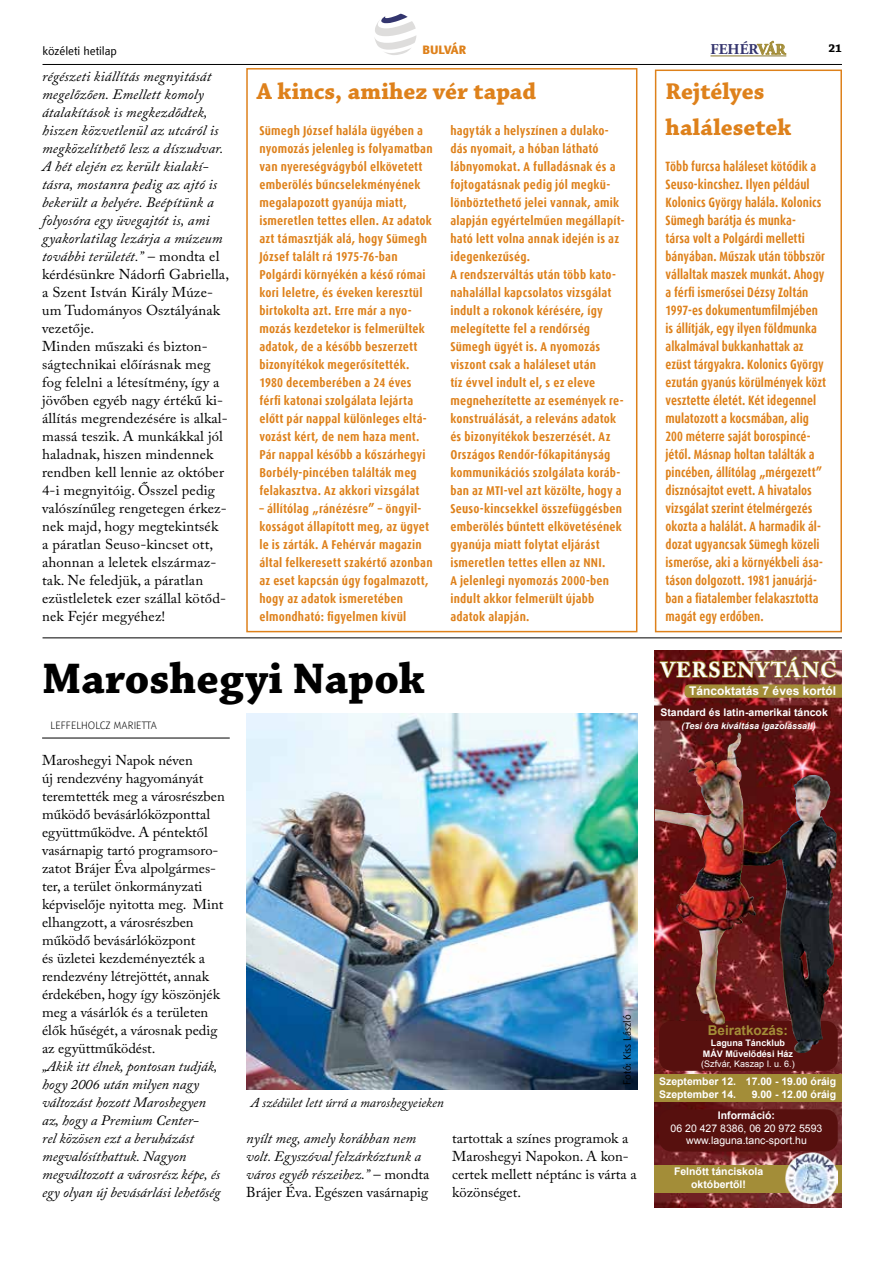
<style>
.page{position:relative;width:893px;height:1263px;background:#fff}
.page>*{position:absolute;margin:0;border:0;box-sizing:border-box;transform-origin:0 0}
.t1{font:700 45px "Chaparral Pro";color:#000}
.t2{font:700 24px/36px "Chaparral Pro";color:#de811b}
.t3{font:700 21px "Adobe Caslon Pro";letter-spacing:.065em;color:#fff}
.t4{font:700 15px "Adobe Garamond Pro";color:#34346e}
.t5{font:14.25px/18px "Adobe Caslon Pro";letter-spacing:.005em;color:#000}
.t6{font:italic 14.25px/18px "Adobe Caslon Pro";color:#000}
.t7{font:700 13.5px/18px "Dax CE Condensed";letter-spacing:.005em;color:#de811b;scale:.94 1}
.t8{font:italic 13.5px "Adobe Caslon Pro";color:#000}
.t9{font:700 13.5px "Arial";color:#a38d38}
.t10{font:700 12.75px/18px "Dax CE Condensed";letter-spacing:.015em;color:#de811b}
.t11{font:700 12px "Arial";color:#fff}
.t12{font:12px "Textra LT";color:#000}
.t13{font:800 12px "Textra LT";color:#de811b}
.t14{font:700 12px "Chaparral Pro";color:#000}
.t15{font:700 10.5px/12.6px "Arial";color:#fff}
.t16{font:10.5px/12.6px "Arial";color:#fff;text-align:center}
.t17{font:300 10.5px "Textra LT";color:#000}
.t18{font:10.5px "Textra LT";color:#000}
.t19{font:italic 700 9px "Arial";color:#fff}
.t20{font:700 9px/10.8px "Arial";color:#fff;text-align:center}
.t21{font:9px "Arial";color:#fff}
.s1{font-style:italic}
.s2{color:#a38d38}
.s3{font-style:normal}
</style>
<div class="page">
<hr style="left:43px;top:64px;width:799px;height:1px;background:#000">
<svg style="left:757px;top:41px;width:29px;height:14px"></svg>
<hr style="left:710px;top:56px;width:76px;height:1px;background:#87762c">
<svg style="left:374px;top:14px;width:42px;height:41px"></svg>
<div style="left:655px;top:70px;width:187px;height:562px;border:2px solid #de811b"></div>
<div style="left:246px;top:68px;width:391px;height:564px;border:2px solid #de811b"></div>
<hr style="left:42px;top:738px;width:188px;height:1px;background:#000">
<img style="left:655px;top:720px;width:187px;height:488px">
<div style="left:655px;top:1165px;width:187px;height:27px;background:#a38d38"></div>
<div style="left:655px;top:1074px;width:187px;height:27px;background:#a38d38"></div>
<img style="left:655px;top:651px;width:187px;height:69px">
<div style="left:659px;top:1021px;width:179px;height:50px;background:#57100e;border-radius:13px"></div>
<img style="left:786px;top:1152px;width:51px;height:52px">
<img style="left:655px;top:734px;width:83px;height:266px">
<div style="left:659px;top:1109px;width:179px;height:42px;background:#57100e;border-radius:13px"></div>
<hr style="left:43px;top:637px;width:799px;height:1px;background:#000">
<img style="left:247px;top:714px;width:391px;height:375px">
<p class="t12" style="left:43px;top:43px;width:76px">közéleti hetilap</p>
<p class="t5" style="left:42px;top:67px;width:188px"><span class="s1">régészeti kiállítás megnyitását megelőzően. Emellett komoly átalakítások is megkezdődtek, hiszen közvetlenül az utcáról is megközelíthető lesz a díszudvar.<br>A hét elején ez került kialakí&shy;tásra, mostanra pedig az ajtó is bekerült a helyére. Beépítünk a folyosóra egy üvegajtót is, ami gyakorlatilag lezárja a múzeum további területét.”</span> – mondta el kérdésünkre Nádorfi Gabriella, a Szent István Király Múze&shy;um Tudományos Osztályának vezetője.<br>Minden műszaki és bizton&shy;ságtechnikai előírásnak meg fog felelni a létesítmény, így a jövőben egyéb nagy értékű ki&shy;állítás megrendezésére is alkal&shy;massá teszik. A munkákkal jól haladnak, hiszen mindennek rendben kell lennie az október<br>4-i megnyitóig. Ősszel pedig valószínűleg rengetegen érkez&shy;nek majd, hogy megtekintsék<br>a páratlan Seuso-kincset ott, ahonnan a leletek elszármaz&shy;tak. Ne feledjük, a páratlan ezüstleletek ezer szállal kötőd&shy;nek Fejér megyéhez!</p>
<p class="t13" style="left:422px;top:42px;width:45px">BULVÁR</p>
<p class="t4" style="left:710px;top:41px;width:77px">FEHÉR<span class="s2">VÁR</span></p>
<p class="t14" style="left:828px;top:41px;width:15px">21</p>
<h2 class="t2" style="left:257px;top:74px;width:281px">A kincs, amihez vér tapad</h2>
<p class="t10" style="left:259px;top:122px;width:175px">Sümegh József halála ügyében a nyomozás jelenleg is folyamatban van nyereségvágyból elkövetett emberölés bűncselekményének megalapozott gyanúja miatt, ismeretlen tettes ellen. Az adatok azt támasztják alá, hogy Sümegh<br>József talált rá 1975-76-ban<br>Polgárdi környékén a késő római kori leletre, és éveken keresztül birtokolta azt. Erre már a nyo&shy;mozás kezdetekor is felmerültek adatok, de a később beszerzett bizonyítékok megerősítették.<br>1980 decemberében a 24 éves férfi katonai szolgálata lejárta előtt pár nappal különleges eltá&shy;vozást kért, de nem haza ment.<br>Pár nappal később a kőszárhegyi<br>Borbély-pincében találták meg felakasztva. Az akkori vizsgálat</p>
<p class="t10" style="left:259px;top:500px;width:175px">– állítólag „ránézésre” – öngyil&shy;kosságot állapított meg, az ügyet le is zárták. A Fehérvár magazin által felkeresett szakértő azonban az eset kapcsán úgy fogalmazott, hogy az adatok ismeretében elmondható: figyelmen kívül</p>
<p class="t10" style="left:450px;top:122px;width:176px">hagyták a helyszínen a dulako&shy;dás nyomait, a hóban látható lábnyomokat. A fulladásnak és a fojtogatásnak pedig jól megkü&shy;lönböztethető jelei vannak, amik alapján egyértelműen megállapít&shy;ható lett volna annak idején is az idegenkezűség.<br>A rendszerváltás után több kato&shy;nahalállal kapcsolatos vizsgálat indult a rokonok kérésére, így melegítette fel a rendőrség<br>Sümegh ügyét is. A nyomozás viszont csak a haláleset után<br>tíz évvel indult el, s ez eleve megnehezítette az események re&shy;konstruálását, a releváns adatok és bizonyítékok beszerzését. Az<br>Országos Rendőr-főkapitányság kommunikációs szolgálata koráb&shy;ban az MTI-vel azt közölte, hogy a<br>Seuso-kincsekkel összefüggésben emberölés bűntett elkövetésének gyanúja miatt folytat eljárást ismeretlen tettes ellen az NNI.<br>A jelenlegi nyomozás 2000-ben indult akkor felmerült újabb adatok alapján.</p>
<h2 class="t2" style="left:665px;top:74px;width:127px">Rejtélyes halálesetek</h2>
<p class="t7" style="left:665px;top:157px;width:172px">Több furcsa haláleset kötődik a<br>Seuso-kincshez. Ilyen például<br>Kolonics György halála. Kolonics<br>Sümegh barátja és munka-<br>társa volt a Polgárdi melletti bányában. Műszak után többször vállaltak maszek munkát. Ahogy a férfi ismerősei Dézsy Zoltán<br>1997-es dokumentumfilmjében is állítják, egy ilyen földmunka alkalmával bukkanhattak az ezüst tárgyakra. Kolonics György ezután gyanús körülmények közt vesztette életét. Két idegennel mulatozott a kocsmában, alig<br>200 méterre saját borospincé&shy;jétől. Másnap holtan találták a pincében, állítólag „mérgezett” disznósajtot evett. A hivatalos vizsgálat szerint ételmérgezés okozta a halálát. A harmadik ál&shy;dozat ugyancsak Sümegh közeli ismerőse, aki a környékbeli ása&shy;táson dolgozott. 1981 januárjá&shy;ban a fiatalember felakasztotta magát egy erdőben.</p>
<h1 class="t1" style="left:42px;top:652px;width:384px">Maroshegyi Napok</h1>
<h3 class="t3" style="left:661px;top:657px;width:177px">VERSENYTÁNC</h3>
<p class="t11" style="left:689px;top:683px;width:148px">Táncoktatás 7 éves kortól</p>
<p class="t15" style="left:660px;top:706px;width:169px">Standard és latin-amerikai táncok</p>
<p class="t19" style="left:681px;top:720px;width:136px">(Tesi óra kiváltása igazolással!)</p>
<p class="t17" style="left:51px;top:719px;width:108px">LEFFELHOLCZ MARIETTA</p>
<p class="t5" style="left:42px;top:751px;width:184px">Maroshegyi Napok néven<br>új rendezvény hagyományát teremtették meg a városrészben működő bevásárlóközponttal együttműködve. A péntektől vasárnapig tartó programsoro&shy;zatot Brájer Éva alpolgármes&shy;ter, a terület önkormányzati képviselője nyitotta meg. Mint elhangzott, a városrészben működő bevásárlóközpont<br>és üzletei kezdeményezték a rendezvény létrejöttét, annak érdekében, hogy így köszönjék meg a vásárlók és a területen élők hűségét, a városnak pedig az együttműködést.</p>
<p class="t6" style="left:42px;top:1057px;width:180px">„Akik itt élnek, pontosan tudják, hogy 2006 után milyen nagy változást hozott Maroshegyen az, hogy a Premium Center-<br>rel közösen ezt a beruházást megvalósíthattuk. Nagyon megváltozott a városrész képe, és egy olyan új bevásárlási lehetőség</p>
<p class="t8" style="left:251px;top:1094px;width:195px">A szédület lett úrrá a maroshegyeieken</p>
<p class="t18" style="left:620px;top:1085px;width:72px;rotate:-90deg">Fotó: Kiss László</p>
<p class="t6" style="left:246px;top:1129px;width:185px">nyílt meg, amely korábban nem volt. Egyszóval felzárkóztunk a város egyéb részeihez.” <span class="s3">– mondta<br>Brájer Éva. Egészen vasárnapig</span></p>
<p class="t5" style="left:452px;top:1129px;width:186px">tartottak a színes programok a<br>Maroshegyi Napokon. A kon&shy;certek mellett néptánc is várta a közönséget.</p>
<p class="t9" style="left:708px;top:1021px;width:82px">Beiratkozás:</p>
<p class="t20" style="left:703px;top:1037px;width:92px">Laguna Táncklub<br>MÁV Művelődési Ház</p>
<p class="t21" style="left:701px;top:1058px;width:95px">(Szfvár, Kaszap I. u. 6.)</p>
<p class="t15" style="left:659px;top:1076px;width:179px">Szeptember 12. 17.00 - 19.00 óráig<br>Szeptember 14.</p>
<p class="t15" style="left:718px;top:1084px;width:120px;line-height:21.1px;text-indent:34px">9.00 - 12.00 óráig<br>Információ:</p>
<p class="t16" style="left:671px;top:1122px;width:153px">06 20 427 8386, 06 20 972 5593 www.laguna.tanc-sport.hu</p>
<p class="t15" style="left:674px;top:1165px;width:91px;text-align:center">Felnőtt tánciskola októbertől!</p>
</div>
